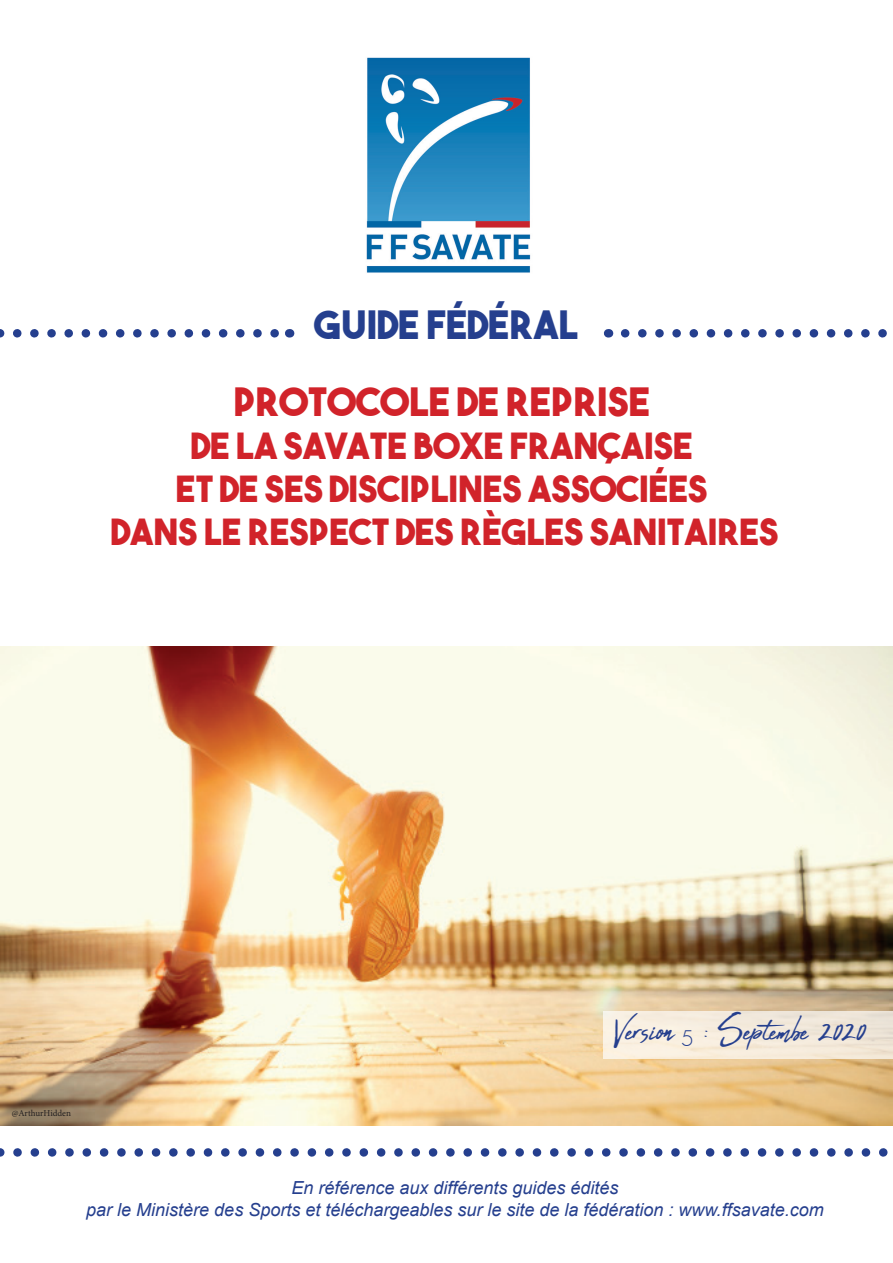
<style>
.page{position:relative;width:893px;height:1263px;background:#fff}
.page>*{position:absolute;margin:0;border:0;box-sizing:border-box;transform-origin:0 0}
.t1{font:45px "Abuget";color:#253f8e}
.t2{font:39px "The Bold Font";color:#d1232a}
.t3{font:39px "The Bold Font";color:#253f8e}
.t4{font:36px/43.2px "The Bold Font";color:#d1232a;text-align:center}
.t5{font:italic 18px/21.6px "Arial";color:#253f8e;text-align:center}
.t6{font:9px "Minion Pro";color:#231f20}
.s1{font-family:"Futura";font-weight:300;font-size:21px}
</style>
<div class="page">
<img style="left:0;top:646px;width:893px;height:480px">
<img style="left:366px;top:57px;width:165px;height:216px">
<svg style="left:0;top:1148px;width:888px;height:9px"></svg>
<div style="left:604px;top:1011px;width:289px;height:47px;background:#f5ebdc"></div>
<svg style="left:0;top:329px;width:279px;height:9px"></svg>
<svg style="left:625px;top:329px;width:262px;height:9px"></svg>
<h2 class="t3" style="left:315px;top:300px;width:265px">GUIDE FÉDÉRAL</h2>
<h2 class="t2" style="left:233px;top:377px;width:418px">PROTOCOLE DE REPRISE</h2>
<h3 class="t4" style="left:111px;top:423px;width:669px">DE LA SAVATE BOXE FRANÇAISE<br>ET DE SES DISCIPLINES ASSOCIÉES<br>DANS LE RESPECT DES RÈGLES SANITAIRES</h3>
<p class="t6" style="left:12px;top:1107px;width:61px">@ArthurHidden</p>
<h1 class="t1" style="left:613px;top:1005px;width:255px">Version <span class="s1">5</span> : Septembe 2020</h1>
<p class="t5" style="left:86px;top:1177px;width:739px">En référence aux différents guides édités<br>par le Ministère des Sports et téléchargeables sur le site de la fédération : www.ffsavate.com</p>
</div>
